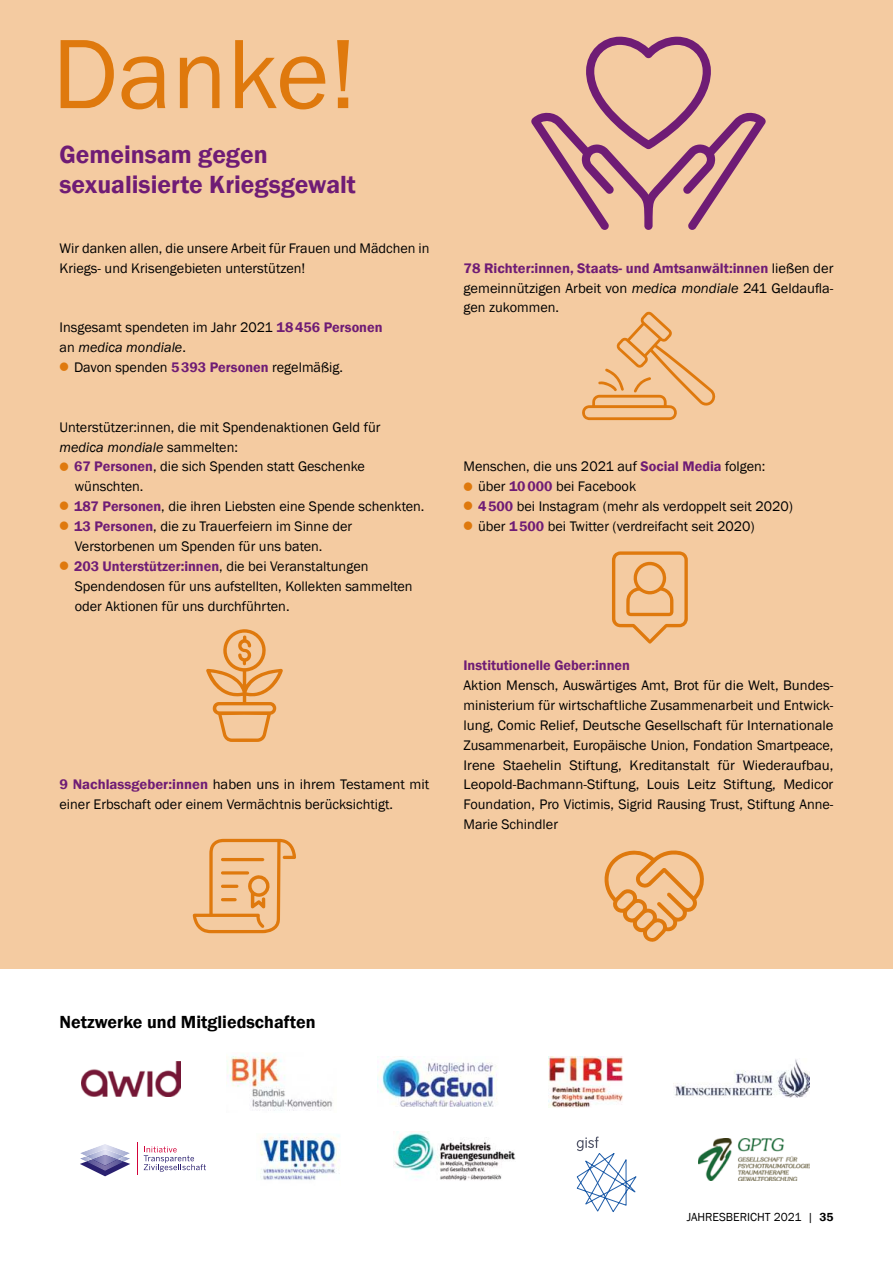
<style>
.page{position:relative;width:893px;height:1263px;background:#fff}
.page>*{position:absolute;margin:0;border:0;box-sizing:border-box;transform-origin:0 0}
.t1{font:102px "Franklin Gothic";color:#df790d}
.t2{font:600 25.5px/30px "Franklin Gothic";color:#6f1c75}
.t3{font:600 18px "Franklin Gothic";color:#000}
.t4{font:14.25px/20px "Franklin Gothic";color:#000}
.t5{font:600 14.25px "Franklin Gothic";color:#6f1c75}
.t6{font:12px "Franklin Gothic";color:#000}
.s1{font-weight:600;color:#6f1c75}
.s2{font-style:italic}
.s3{font-size:30px;color:#df790d}
.s4{font-weight:600}
</style>
<div class="page">
<div style="left:0;top:0;width:893px;height:968px;background:#f4cba1"></div>
<svg style="left:531px;top:37px;width:235px;height:193px"></svg>
<svg style="left:193px;top:839px;width:103px;height:94px"></svg>
<svg style="left:582px;top:311px;width:134px;height:109px"></svg>
<svg style="left:604px;top:850px;width:100px;height:92px"></svg>
<svg style="left:206px;top:629px;width:77px;height:113px"></svg>
<svg style="left:612px;top:551px;width:76px;height:93px"></svg>
<img style="left:260px;top:1133px;width:80px;height:47px">
<img style="left:393px;top:1132px;width:123px;height:49px">
<svg style="left:576px;top:1136px;width:61px;height:77px"></svg>
<img style="left:698px;top:1138px;width:111px;height:43px">
<svg style="left:80px;top:1161px;width:50px;height:15px"></svg>
<img style="left:80px;top:1144px;width:50px;height:17px">
<img style="left:86px;top:1149px;width:38px;height:22px">
<img style="left:92px;top:1155px;width:26px;height:10px">
<svg style="left:144px;top:1146px;width:62px;height:26px"></svg>
<hr style="left:137px;top:1142px;width:1px;height:33px;background:#d3033a">
<img style="left:377px;top:1058px;width:121px;height:48px">
<img style="left:82px;top:1061px;width:99px;height:35px">
<img style="left:549px;top:1057px;width:74px;height:51px">
<img style="left:674px;top:1059px;width:135px;height:38px">
<img style="left:227px;top:1053px;width:106px;height:58px">
<h1 class="t1" style="left:52px;top:32px;width:306px">Danke!</h1>
<h2 class="t2" style="left:60px;top:141px;width:298px">Gemeinsam gegen sexualisierte Kriegsgewalt</h2>
<p class="t4" style="left:60px;top:239px;width:371px">Wir danken allen, die unsere Arbeit für Frauen und Mädchen in<br>Kriegs- und Krisengebieten unterstützen!</p>
<p class="t4" style="left:60px;top:318px;width:325px">Insgesamt spendeten im Jahr 2021 <span class="s1">18 456 Personen </span>an <span class="s2">medica mondiale</span>.</p>
<p class="t4" style="left:54px;top:358px;width:291px"><span class="s3">•</span>Davon spenden <span class="s1">5 393 Personen</span> regelmäßig.</p>
<p class="t4" style="left:60px;top:418px;width:322px">Unterstützer:innen, die mit Spendenaktionen Geld für <span class="s2">medica mondiale</span> sammelten:</p>
<p class="t4" style="left:75px;top:457px;width:292px;text-indent:-21px"><span class="s3">•</span><span class="s1">67 Personen</span>, die sich Spenden statt Geschenke wünschten.</p>
<p class="t4" style="left:54px;top:497px;width:372px"><span class="s3">•</span><span class="s1">187 Personen</span>, die ihren Liebsten eine Spende schenkten.</p>
<p class="t4" style="left:75px;top:517px;width:279px;text-indent:-21px"><span class="s3">•</span><span class="s1">13 Personen</span>, die zu Trauerfeiern im Sinne der<br>Verstorbenen um Spenden für uns baten.</p>
<p class="t4" style="left:75px;top:557px;width:339px;text-indent:-21px"><span class="s3">•</span><span class="s1">203 Unterstützer:innen</span>, die bei Veranstaltungen<br>Spendendosen für uns aufstellten, Kollekten sammelten oder Aktionen für uns durchführten.</p>
<p class="t4" style="left:60px;top:775px;width:371px"><span class="s1">9 Nachlassgeber:innen</span> haben uns in ihrem Testament mit einer Erbschaft oder einem Vermächtnis berücksichtigt.</p>
<p class="t4" style="left:463px;top:259px;width:371px;text-align:justify"><span class="s1">78 Richter:innen, Staats- und Amtsanwält:innen</span> ließen der gemeinnützigen Arbeit von <span class="s2">medica mondiale</span> 241 Geldaufla&shy;gen zukommen.</p>
<p class="t4" style="left:463px;top:457px;width:303px">Menschen, die uns 2021 auf <span class="s1">Social Media</span> folgen:</p>
<p class="t4" style="left:458px;top:477px;width:180px"><span class="s3">•</span>über <span class="s1">10 000</span> bei Facebook</p>
<p class="t4" style="left:458px;top:497px;width:336px"><span class="s3">•</span><span class="s1">4 500</span> bei Instagram (mehr als verdoppelt seit 2020)</p>
<p class="t4" style="left:458px;top:517px;width:298px"><span class="s3">•</span>über <span class="s1">1 500</span> bei Twitter (verdreifacht seit 2020)</p>
<p class="t5" style="left:463px;top:659px;width:168px">Institutionelle Geber:innen</p>
<p class="t4" style="left:463px;top:676px;width:371px;text-align:justify">Aktion Mensch, Auswärtiges Amt, Brot für die Welt, Bundes&shy;ministerium für wirtschaftliche Zusammenarbeit und Entwick&shy;lung, Comic Relief, Deutsche Gesellschaft für Internationale Zusammenarbeit, Europäische Union, Fon dation Smartpeace, Irene Staehelin Stiftung, Kreditanstalt für Wiederaufbau, Leopold-Bachmann-Stiftung, Louis Leitz Stiftung, Medicor Foundation, Pro Victimis, Sigrid Rausing Trust, Stiftung Anne-Marie Schindler</p>
<p class="t3" style="left:60px;top:1014px;width:258px">Netzwerke und Mitgliedschaften</p>
<p class="t6" style="left:687px;top:1212px;width:148px">JAHRESBERICHT 2021 | <span class="s4">35</span></p>
</div>
